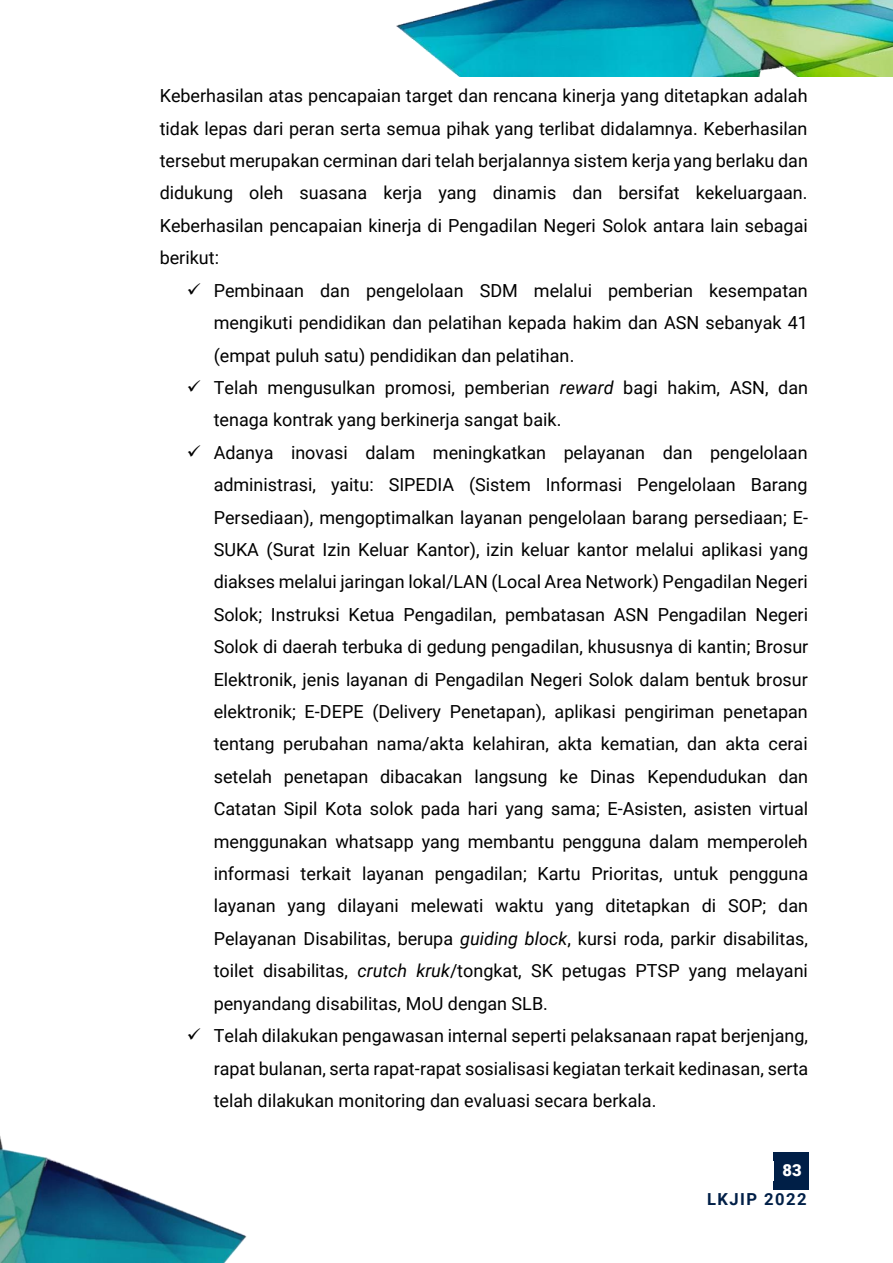
<style>
.page{position:relative;width:893px;height:1263px;background:#fff}
.page>*{position:absolute;margin:0;border:0;box-sizing:border-box;transform-origin:0 0}
.t1{font:18px/32.4px "Roboto";color:#000;text-align:justify}
.t2{font:700 16.5px "Roboto";letter-spacing:.09em;color:#001f47}
.t3{font:900 16.5px "Roboto";color:#fff}
.s1{font-style:italic}
</style>
<div class="page">
<img style="left:396px;top:0;width:497px;height:77px">
<img style="left:0;top:1136px;width:247px;height:127px">
<div style="left:774px;top:1152px;width:34px;height:37px;background:#001f47"></div>
<p class="t1" style="left:160px;top:80px;width:650px">Keberhasilan atas pencapaian target dan rencana kinerja yang ditetapkan adalah tidak lepas dari peran serta semua pihak yang terlibat didalamnya. Keberhasilan tersebut merupakan cerminan dari telah berjalannya sistem kerja yang berlaku dan didukung oleh suasana kerja yang dinamis dan bersifat kekeluargaan.<br>Keberhasilan pencapaian kinerja di Pengadilan Negeri Solok antara lain sebagai berikut:</p>
<p class="t1" style="left:214px;top:274px;width:596px;text-indent:-27px">✓ Pembinaan dan pengelolaan SDM melalui pemberian kesempatan mengikuti pendidikan dan pelatihan kepada hakim dan ASN sebanyak 41 (empat puluh satu) pendidikan dan pelatihan.</p>
<p class="t1" style="left:214px;top:372px;width:596px;text-indent:-27px">✓ Telah mengusulkan promosi, pemberian <span class="s1">reward</span> bagi hakim, ASN, dan tenaga kontrak yang berkinerja sangat baik.</p>
<p class="t1" style="left:214px;top:436px;width:596px;text-indent:-27px">✓ Adanya inovasi dalam meningkatkan pelayanan dan pengelolaan administrasi, yaitu: SIPEDIA (Sistem Informasi Pengelolaan Barang Persediaan), mengoptimalkan layanan pengelolaan barang persediaan; E-SUKA (Surat Izin Keluar Kantor), izin keluar kantor melalui aplikasi yang diakses melalui jaringan lokal/LAN (Local Area Network) Pengadilan Negeri Solok; Instruksi Ketua Pengadilan, pembatasan ASN Pengadilan Negeri Solok di daerah terbuka di gedung pengadilan, khususnya di kantin; Brosur Elektronik, jenis layanan di Pengadilan Negeri Solok dalam bentuk brosur elektronik; E-DEPE (Delivery Penetapan), aplikasi pengiriman penetapan tentang perubahan nama/akta kelahiran, akta kematian, dan akta cerai setelah penetapan dibacakan langsung ke Dinas Kependudukan dan Catatan Sipil Kota solok pada hari yang sama; E-Asisten, asisten virtual menggunakan whatsapp yang membantu pengguna dalam memperoleh informasi terkait layanan pengadilan; Kartu Prioritas, untuk pengguna layanan yang dilayani melewati waktu yang ditetapkan di SOP; dan Pelayanan Disabilitas, berupa <span class="s1">guiding block</span>, kursi roda, parkir disabilitas, toilet disabilitas, <span class="s1">crutch kruk</span>/tongkat, SK petugas PTSP yang melayani penyandang disabilitas, MoU dengan SLB.</p>
<p class="t1" style="left:214px;top:1020px;width:596px;text-indent:-27px">✓ Telah dilakukan pengawasan internal seperti pelaksanaan rapat berjenjang, rapat bulanan, serta rapat-rapat sosialisasi kegiatan terkait kedinasan, serta telah dilakukan monitoring dan evaluasi secara berkala.</p>
<p class="t3" style="left:783px;top:1161px;width:21px">83</p>
<p class="t2" style="left:707px;top:1190px;width:101px">LKJIP 2022</p>
</div>
